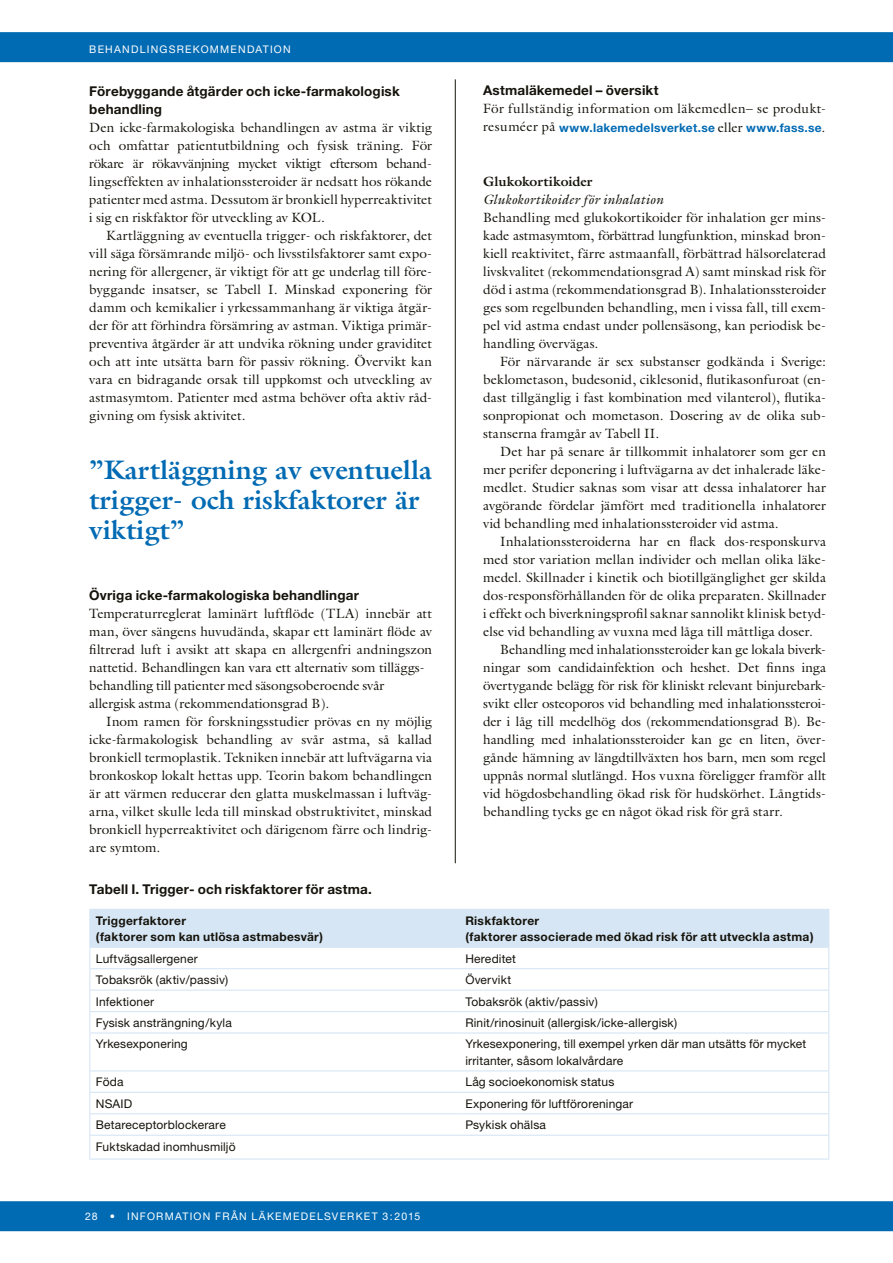
<style>
.page{position:relative;width:893px;height:1263px;background:#fff}
.page>*{position:absolute;margin:0;border:0;box-sizing:border-box;transform-origin:0 0}
.t1{font:700 27px/30px "Galliard LT";color:#006ab3}
.t2{font:13.5px/18px "Galliard LT";letter-spacing:.005em;color:#15130b;text-align:justify}
.t3{font:700 13.5px/18px "Helvetica Neue";letter-spacing:.015em;color:#15130b}
.t4{font:13.5px "Galliard LT";letter-spacing:.025em;color:#15130b}
.t5{font:italic 13.5px "Galliard LT";letter-spacing:.01em;color:#15130b}
.t6{font:700 13.5px "Galliard LT";letter-spacing:-.005em;color:#15130b}
.t7{font:12px/16.5px "Helvetica Neue";letter-spacing:.015em;color:#15130b}
.t8{font:700 12px/16.5px "Helvetica Neue";letter-spacing:.02em;color:#15130b}
.t9{font:700 12px "Helvetica Neue";letter-spacing:.02em;color:#006ab3}
.t10{font:10.5px "Helvetica Neue";letter-spacing:.115em;color:#fff}
.s1{font-family:"Galliard LT";font-weight:400;font-size:13.5px;color:#15130b}
</style>
<div class="page">
<div style="left:0;top:1201px;width:893px;height:30px;background:#006ab3"></div>
<div style="left:0;top:32px;width:893px;height:30px;background:#006ab3"></div>
<svg style="left:89px;top:909px;width:740px;height:123px"></svg>
<hr style="left:89px;top:1032px;width:370px;height:1px;background:#d6e6f5">
<hr style="left:89px;top:1033px;width:1px;height:37px;background:#d6e6f5">
<hr style="left:459px;top:1032px;width:370px;height:1px;background:#d6e6f5">
<hr style="left:828px;top:1033px;width:1px;height:37px;background:#d6e6f5">
<hr style="left:89px;top:1070px;width:370px;height:1px;background:#d6e6f5">
<hr style="left:459px;top:1070px;width:370px;height:1px;background:#d6e6f5">
<hr style="left:89px;top:1092px;width:370px;height:1px;background:#d6e6f5">
<hr style="left:459px;top:1092px;width:370px;height:1px;background:#d6e6f5">
<hr style="left:89px;top:1113px;width:370px;height:1px;background:#d6e6f5">
<hr style="left:459px;top:1113px;width:370px;height:1px;background:#d6e6f5">
<hr style="left:89px;top:1135px;width:370px;height:1px;background:#d6e6f5">
<svg style="left:89px;top:1071px;width:1px;height:87px"></svg>
<hr style="left:459px;top:1135px;width:370px;height:1px;background:#d6e6f5">
<svg style="left:828px;top:1071px;width:1px;height:87px"></svg>
<hr style="left:89px;top:1158px;width:370px;height:2px;background:#d6e6f5">
<hr style="left:459px;top:1158px;width:370px;height:2px;background:#d6e6f5">
<hr style="left:455px;top:79px;width:1px;height:784px;background:#15130b">
<p class="t10" style="left:89px;top:43px;width:203px">BEHANDLINGSREKOMMENDATION</p>
<p class="t3" style="left:89px;top:81px;width:312px">Förebyggande åtgärder och icke-farmakologisk behandling</p>
<p class="t2" style="left:89px;top:118px;width:344px">Den icke-farmakologiska behandlingen av astma är viktig och omfattar patientutbildning och fysisk träning. För rökare är rökavvänjning mycket viktigt eftersom behand&shy;lingseffekten av inhalationssteroider är nedsatt hos rökande patienter med astma. Dessutom är bronkiell hyperreaktivitet i sig en riskfaktor för utveckling av KOL.</p>
<p class="t2" style="left:89px;top:226px;width:344px;text-indent:17px">Kartläggning av eventuella trigger- och riskfaktorer, det vill säga försämrande miljö- och livsstilsfaktorer samt expo&shy;nering för allergener, är viktigt för att ge underlag till före&shy;byggande insatser, se Tabell I. Minskad exponering för damm och kemikalier i yrkessammanhang är viktiga åtgär&shy;der för att förhindra försämring av astman. Viktiga primär&shy;preventiva åtgärder är att undvika rökning under graviditet och att inte utsätta barn för passiv rökning. Övervikt kan vara en bidragande orsak till uppkomst och utveckling av astmasymtom. Patienter med astma behöver ofta aktiv råd&shy;givning om fysisk aktivitet.</p>
<h1 class="t1" style="left:89px;top:455px;width:344px">”Kartläggning av eventuella trigger- och riskfaktorer är viktigt”</h1>
<p class="t3" style="left:89px;top:585px;width:271px">Övriga icke-farmakologiska behandlingar</p>
<p class="t2" style="left:89px;top:604px;width:344px;text-align:left">Temperaturreglerat laminärt luftflöde (TLA) innebär att man, över sängens huvudända, skapar ett laminärt flöde av filtrerad luft i avsikt att skapa en allergenfri andningszon nattetid. Behandlingen kan vara ett alternativ som tilläggs&shy;behandling till patienter med säsongsoberoende svår allergisk astma (rekommendationsgrad B).</p>
<p class="t2" style="left:89px;top:712px;width:344px;text-indent:17px">Inom ramen för forskningsstudier prövas en ny möjlig icke-farmakologisk behandling av svår astma, så kallad bronkiell termoplastik. Tekniken innebär att luftvägarna via bronkoskop lokalt hettas upp. Teorin bakom behandlingen är att värmen reducerar den glatta muskelmassan i luftväg&shy;arna, vilket skulle leda till minskad obstruktivitet, minskad bronkiell hyperreaktivitet och därigenom färre och lindrig&shy;are symtom.</p>
<p class="t3" style="left:483px;top:81px;width:177px">Astmaläkemedel – översikt</p>
<p class="t4" style="left:483px;top:100px;width:344px">För fullständig information om läkemedlen– se produkt-</p>
<p class="t9" style="left:483px;top:120px;width:344px"><span class="s1">resuméer på</span> www.lakemedelsverket.se <span class="s1">eller</span> www.fass.se<span class="s1">.</span></p>
<p class="t6" style="left:483px;top:172px;width:111px">Glukokortikoider</p>
<p class="t5" style="left:483px;top:191px;width:182px">Glukokortikoider för inhalation</p>
<p class="t2" style="left:483px;top:208px;width:344px">Behandling med glukokortikoider för inhalation ger mins&shy;kade astmasymtom, förbättrad lungfunktion, minskad bron&shy;kiell reaktivitet, färre astmaanfall, förbättrad hälsorelaterad livskvalitet (rekommendationsgrad A) samt minskad risk för död i astma (rekommendationsgrad B). Inhalationssteroider ges som regelbunden behandling, men i vissa fall, till exem&shy;pel vid astma endast under pollensäsong, kan periodisk be&shy;handling övervägas.</p>
<p class="t2" style="left:483px;top:352px;width:344px;text-indent:17px">För närvarande är sex substanser godkända i Sverige: beklometason, budesonid, ciklesonid, flutikasonfuroat (en&shy;dast tillgänglig i fast kombination med vilanterol), flutika&shy;sonpropionat och mometason. Dosering av de olika sub&shy;stanserna framgår av Tabell II.</p>
<p class="t2" style="left:483px;top:442px;width:344px;text-indent:17px">Det har på senare år tillkommit inhalatorer som ger en mer perifer deponering i luftvägarna av det inhalerade läke&shy;medlet. Studier saknas som visar att dessa inhalatorer har avgörande fördelar jämfört med traditionella inhalatorer vid behandling med inhalationssteroider vid astma.</p>
<p class="t2" style="left:500px;top:532px;width:327px">Inhalationssteroiderna har en flack dos-responskurva</p>
<p class="t2" style="left:483px;top:550px;width:344px">med stor variation mellan individer och mellan olika läke-</p>
<p class="t2" style="left:483px;top:568px;width:344px">medel. Skillnader i kinetik och biotillgänglighet ger skilda</p>
<p class="t2" style="left:483px;top:586px;width:344px">dos-responsförhållanden för de olika preparaten. Skillnader</p>
<p class="t2" style="left:483px;top:604px;width:344px">i effekt och biverkningsprofil saknar sannolikt klinisk betyd-</p>
<p class="t2" style="left:483px;top:622px;width:331px">else vid behandling av vuxna med låga till måttliga doser.</p>
<p class="t2" style="left:500px;top:640px;width:327px">Behandling med inhalationssteroider kan ge lokala biverk-</p>
<p class="t2" style="left:483px;top:658px;width:344px">ningar som candidainfektion och heshet. Det finns inga</p>
<p class="t2" style="left:483px;top:676px;width:344px">övertygande belägg för risk för kliniskt relevant binjurebark-</p>
<p class="t2" style="left:483px;top:694px;width:344px">svikt eller osteoporos vid behandling med inhalationssteroi-</p>
<p class="t2" style="left:483px;top:712px;width:344px">der i låg till medelhög dos (rekommendationsgrad B). Be-</p>
<p class="t2" style="left:483px;top:730px;width:344px">handling med inhalationssteroider kan ge en liten, över-</p>
<p class="t2" style="left:483px;top:748px;width:344px">gånde hämning av längdtillväxten hos barn, men som regel</p>
<p class="t2" style="left:483px;top:766px;width:344px">uppnås normal slutlängd. Hos vuxna föreligger framför allt</p>
<p class="t2" style="left:483px;top:784px;width:344px">vid högdosbehandling ökad risk för hudskörhet. Långtids-</p>
<p class="t2" style="left:483px;top:802px;width:301px">behandling tycks ge en något ökad risk för grå starr.</p>
<p class="t3" style="left:89px;top:879px;width:284px">Tabell I. Trigger- och riskfaktorer för astma.</p>
<p class="t8" style="left:96px;top:912px;width:229px">Triggerfaktorer<br>(faktorer som kan utlösa astmabesvär)</p>
<p class="t8" style="left:465px;top:912px;width:350px">Riskfaktorer<br>(faktorer associerade med ökad risk för att utveckla astma)</p>
<p class="t7" style="left:96px;top:950px;width:103px">Luftvägsallergener</p>
<p class="t7" style="left:465px;top:950px;width:52px">Hereditet</p>
<p class="t7" style="left:96px;top:971px;width:134px">Tobaksrök (aktiv/passiv)</p>
<p class="t7" style="left:465px;top:971px;width:47px">Övervikt</p>
<p class="t7" style="left:96px;top:993px;width:60px">Infektioner</p>
<p class="t7" style="left:465px;top:993px;width:134px">Tobaksrök (aktiv/passiv)</p>
<p class="t7" style="left:96px;top:1014px;width:137px">Fysisk ansträngning/kyla</p>
<p class="t7" style="left:465px;top:1014px;width:213px">Rinit/rinosinuit (allergisk/icke-allergisk)</p>
<p class="t7" style="left:96px;top:1036px;width:93px">Yrkesexponering</p>
<p class="t7" style="left:465px;top:1036px;width:342px">Yrkesexponering, till exempel yrken där man utsätts för mycket irritanter, såsom lokalvårdare</p>
<p class="t7" style="left:96px;top:1074px;width:29px">Föda</p>
<p class="t7" style="left:465px;top:1074px;width:150px">Låg socioekonomisk status</p>
<p class="t7" style="left:96px;top:1095px;width:38px">NSAID</p>
<p class="t7" style="left:465px;top:1095px;width:169px">Exponering för luftföroreningar</p>
<p class="t7" style="left:96px;top:1116px;width:131px">Betareceptorblockerare</p>
<p class="t7" style="left:465px;top:1116px;width:82px">Psykisk ohälsa</p>
<p class="t7" style="left:96px;top:1138px;width:141px">Fuktskadad inomhusmiljö</p>
<p class="t10" style="left:85px;top:1210px;width:337px">28 • INFORMATION FRÅN LÄKEMEDELSVERKET 3:2015</p>
</div>
